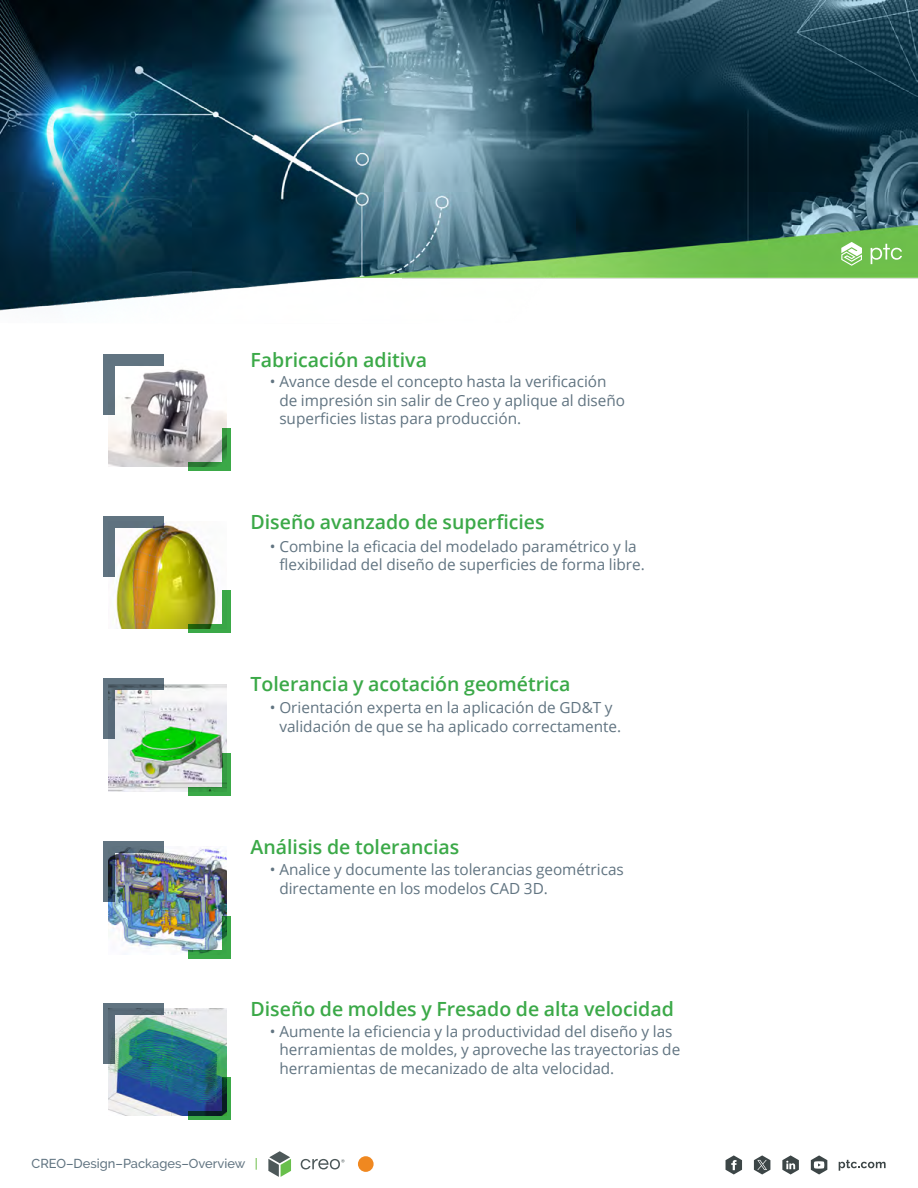
<style>
.page{position:relative;width:918px;height:1188px;background:#fff}
.page>*{position:absolute;margin:0;border:0;box-sizing:border-box;transform-origin:0 0}
.t1{font:600 19.5px "Open Sans";color:#3ba948}
.t2{font:15.3px/18.5px "Open Sans";color:#617481}
.t3{font:500 12.9px "PTC Raleway";color:#617481}
.s1{color:#6ebe4b}
</style>
<div class="page">
<svg style="left:301px;top:1159px;width:44px;height:10px"></svg>
<svg style="left:268px;top:1151px;width:23px;height:26px"></svg>
<div style="left:358px;top:1156px;width:16px;height:16px;background:#f08820;border-radius:50%"></div>
<svg style="left:726px;top:1155px;width:16px;height:20px"></svg>
<svg style="left:782px;top:1155px;width:17px;height:19px"></svg>
<svg style="left:811px;top:1155px;width:16px;height:19px"></svg>
<svg style="left:839px;top:1160px;width:47px;height:11px"></svg>
<svg style="left:754px;top:1155px;width:16px;height:19px"></svg>
<img style="left:0;top:0;width:918px;height:311px">
<svg style="left:841px;top:242px;width:21px;height:24px"></svg>
<svg style="left:871px;top:244px;width:31px;height:20px"></svg>
<img style="left:116px;top:523px;width:100px;height:106px">
<div style="left:103px;top:516px;width:61px;height:12px;background:#617481"></div>
<div style="left:103px;top:516px;width:12px;height:61px;background:#617481"></div>
<svg style="left:188px;top:624px;width:34px;height:9px"></svg>
<div style="left:222px;top:590px;width:8px;height:43px;background:#3ba948"></div>
<img style="left:109px;top:684px;width:118px;height:107px">
<svg style="left:115px;top:678px;width:49px;height:12px"></svg>
<svg style="left:103px;top:678px;width:12px;height:61px"></svg>
<div style="left:188px;top:787px;width:42px;height:8px;background:#379f44"></div>
<div style="left:222px;top:753px;width:8px;height:42px;background:#369d44"></div>
<img style="left:109px;top:848px;width:118px;height:104px">
<svg style="left:115px;top:841px;width:49px;height:12px"></svg>
<svg style="left:103px;top:841px;width:12px;height:61px"></svg>
<svg style="left:188px;top:950px;width:34px;height:8px"></svg>
<svg style="left:222px;top:916px;width:8px;height:42px"></svg>
<img style="left:109px;top:1009px;width:118px;height:107px">
<div style="left:103px;top:1003px;width:61px;height:12px;background:#5a6d79"></div>
<svg style="left:103px;top:1008px;width:12px;height:56px"></svg>
<svg style="left:188px;top:1111px;width:34px;height:9px"></svg>
<svg style="left:222px;top:1077px;width:8px;height:43px"></svg>
<img style="left:109px;top:369px;width:118px;height:98px">
<div style="left:103px;top:354px;width:61px;height:12px;background:#617481"></div>
<div style="left:103px;top:354px;width:12px;height:60px;background:#617481"></div>
<svg style="left:188px;top:462px;width:34px;height:9px"></svg>
<svg style="left:222px;top:428px;width:8px;height:43px"></svg>
<p class="t1" style="left:251px;top:346px;width:178px">Fabricación aditiva</p>
<p class="t2" style="left:279px;top:372px;width:347px;text-indent:-9px">• Avance desde el concepto hasta la verificación de impresión sin salir de Creo y aplique al diseño superficies listas para producción.</p>
<p class="t1" style="left:251px;top:508px;width:296px">Diseño avanzado de superficies</p>
<p class="t2" style="left:279px;top:537px;width:367px;text-indent:-9px">• Combine la eficacia del modelado paramétrico y la flexibilidad del diseño de superficies de forma libre.</p>
<p class="t1" style="left:251px;top:671px;width:322px">Tolerancia y acotación geométrica</p>
<p class="t2" style="left:279px;top:698px;width:343px;text-indent:-9px">• Orientación experta en la aplicación de GD&amp;T y validación de que se ha aplicado correctamente.</p>
<p class="t1" style="left:251px;top:834px;width:210px">Análisis de tolerancias</p>
<p class="t2" style="left:279px;top:860px;width:346px;text-indent:-9px">• Analice y documente las tolerancias geométricas directamente en los modelos CAD 3D.</p>
<p class="t1" style="left:251px;top:995px;width:425px">Diseño de moldes y Fresado de alta velocidad</p>
<p class="t2" style="left:279px;top:1022px;width:402px;text-indent:-9px">• Aumente la eficiencia y la productividad del diseño y las herramientas de moldes, y aproveche las trayectorias de herramientas de mecanizado de alta velocidad.</p>
<p class="t3" style="left:32px;top:1156px;width:228px">CREO–Design–Packages–Overview <span class="s1">|</span></p>
</div>
